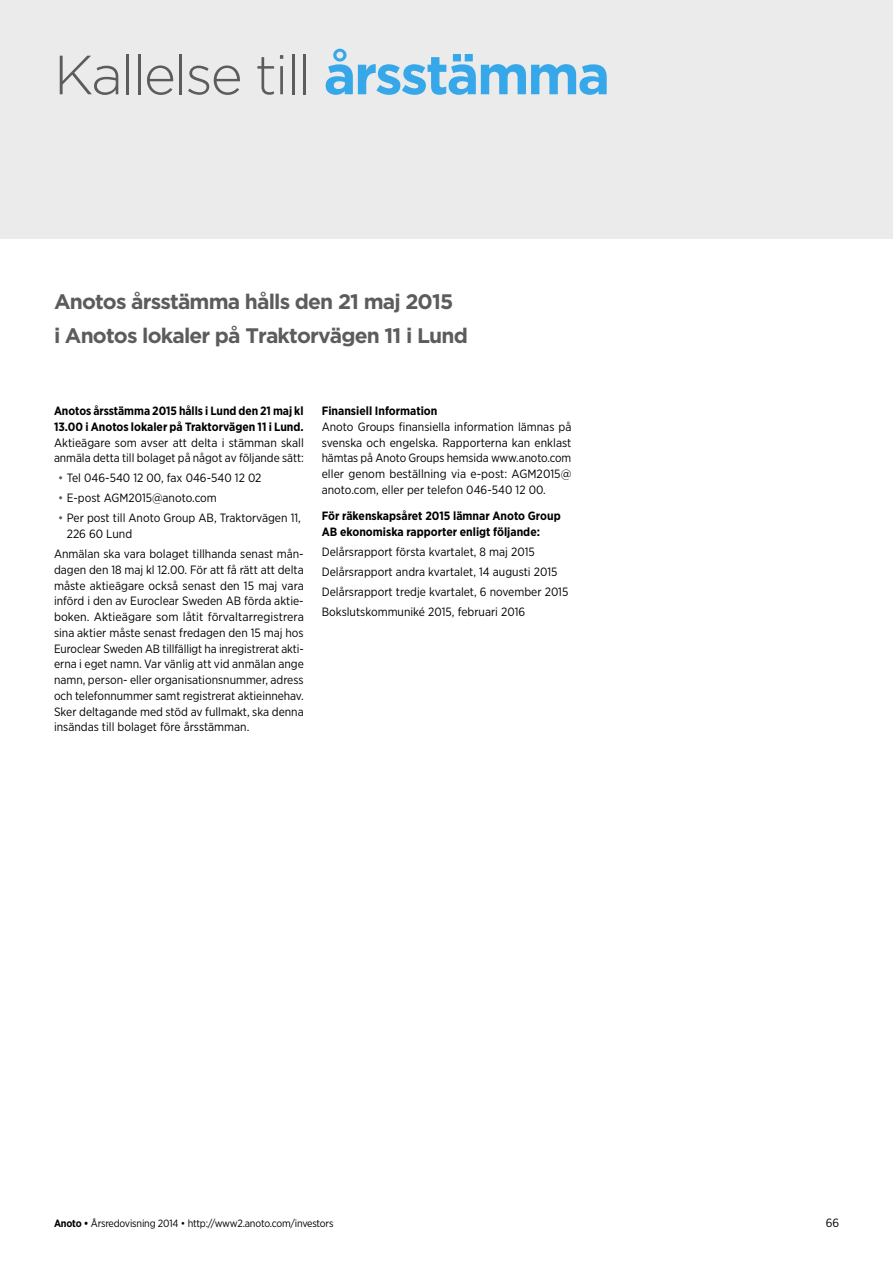
<style>
.page{position:relative;width:893px;height:1263px;background:#fff}
.page>*{position:absolute;margin:0;border:0;box-sizing:border-box;transform-origin:0 0}
.t1{font:300 55.2px "Gotham";letter-spacing:-.04em;color:#5d5c5a}
.t2{font:700 21px/33.8px "Gotham";letter-spacing:-.04em;color:#5d5c5a}
.t3{font:12px/15.8px "Gotham Narrow";color:#000}
.t4{font:700 12px/15.8px "Gotham Narrow";color:#000}
.t5{font:10.5px "Gotham Narrow";letter-spacing:-.02em;color:#000}
.s1{font-weight:700;color:#36a7e9}
.s2{color:#5d5c5a}
.s3{font-weight:700}
</style>
<div class="page">
<div style="left:0;top:0;width:893px;height:238px;background:#ebebeb"></div>
<h1 class="t1" style="left:54px;top:45px;width:558px">Kallelse till <span class="s1">årsstämma</span></h1>
<h2 class="t2" style="left:54px;top:284px;width:415px">Anotos årsstämma hålls den 21 maj 2015<br>i Anotos lokaler på Traktorvägen 11 i Lund</h2>
<p class="t4" style="left:54px;top:403px;width:251px">Anotos årsstämma 2015 hålls i Lund den 21 maj kl<br>13.00 i Anotos lokaler på Traktorvägen 11 i Lund.</p>
<p class="t3" style="left:54px;top:434px;width:251px">Aktieägare som avser att delta i stämman skall anmäla detta till bolaget på något av följande sätt:</p>
<p class="t3" style="left:58px;top:470px;width:205px"><span class="s2">•</span> Tel 046-540 12 00, fax 046-540 12 02</p>
<p class="t3" style="left:58px;top:490px;width:160px"><span class="s2">•</span> E-post AGM2015@anoto.com</p>
<p class="t3" style="left:67px;top:510px;width:236px;text-indent:-9px"><span class="s2">•</span> Per post till Anoto Group AB, Traktorvägen 11,<br>226 60 Lund</p>
<p class="t3" style="left:54px;top:546px;width:251px;text-align:justify">Anmälan ska vara bolaget tillhanda senast mån&shy;dagen den 18 maj kl 12.00. För att få rätt att delta måste aktieägare också senast den 15 maj vara införd i den av Euroclear Sweden AB förda aktie&shy;boken. Aktieägare som låtit förvaltarregistrera sina aktier måste senast fredagen den 15 maj hos Euroclear Sweden AB tillfälligt ha inregistrerat akti&shy;erna i eget namn. Var vänlig att vid anmälan ange namn, person- eller organisationsnummer, adress och telefonnummer samt registrerat aktieinnehav.<br>Sker deltagande med stöd av fullmakt, ska denna insändas till bolaget före årsstämman.</p>
<p class="t4" style="left:322px;top:403px;width:117px">Finansiell Information</p>
<p class="t3" style="left:322px;top:418px;width:251px;text-align:justify">Anoto Groups finansiella information lämnas på svenska och engelska. Rapporterna kan enklast hämtas på Anoto Groups hemsida www.anoto.com eller genom beställning via e-post: AGM2015@ anoto.com, eller per telefon 046-540 12 00.</p>
<p class="t4" style="left:322px;top:508px;width:240px">För räkenskapsåret 2015 lämnar Anoto Group<br>AB ekonomiska rapporter enligt följande:</p>
<p class="t3" style="left:322px;top:541px;width:248px;line-height:20px">Delårsrapport första kvartalet, 8 maj 2015<br>Delårsrapport andra kvartalet, 14 augusti 2015<br>Delårsrapport tredje kvartalet, 6 november 2015<br>Bokslutskommuniké 2015, februari 2016</p>
<p class="t5" style="left:54px;top:1216px;width:281px"><span class="s3">Anoto •</span> Årsredovisning 2014 • http://www2.anoto.com/investors</p>
<p class="t3" style="left:826px;top:1215px;width:15px">66</p>
</div>
